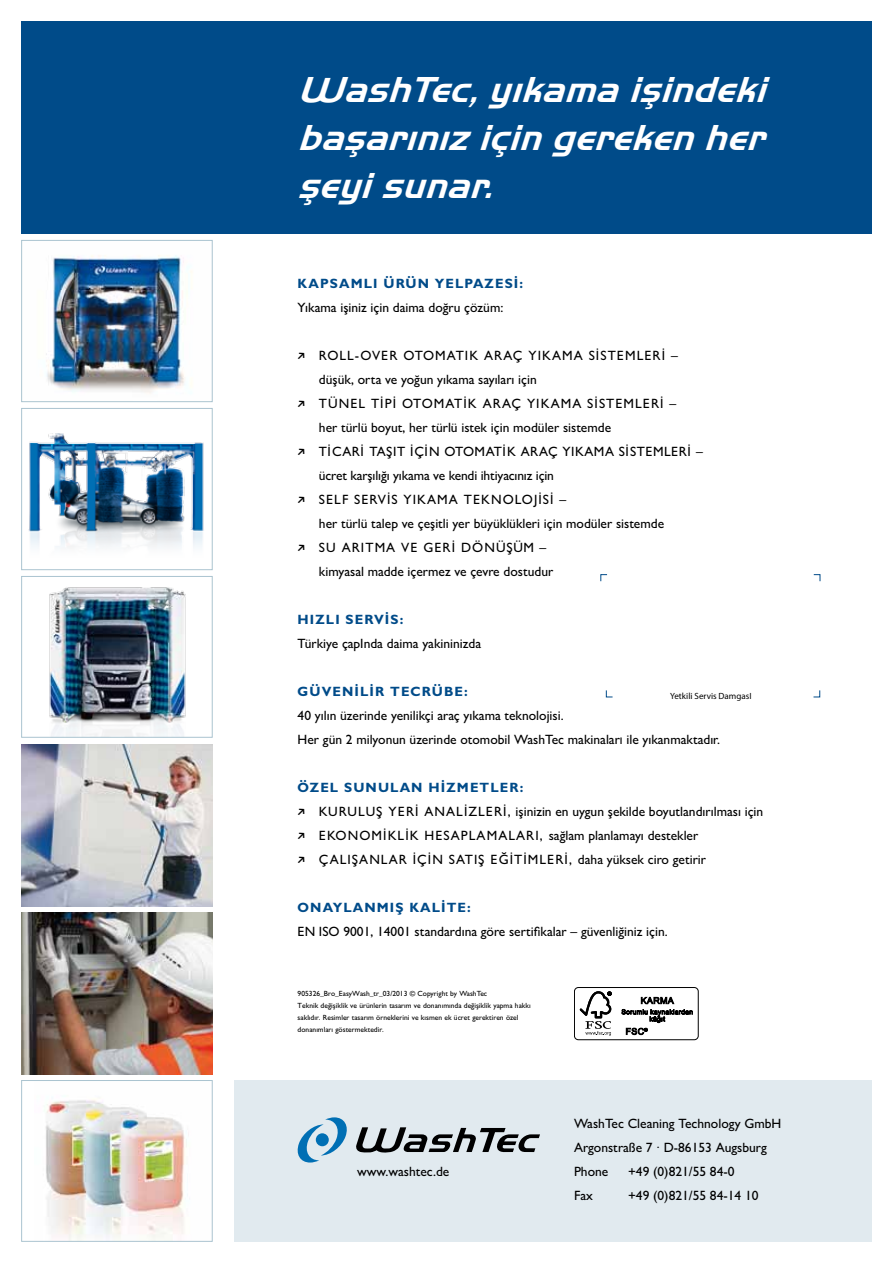
<style>
.page{position:relative;width:893px;height:1263px;background:#fff}
.page>*{position:absolute;margin:0;border:0;box-sizing:border-box;transform-origin:0 0}
.t1{font:37.5px/48px "Wash Tec Gothic TR";letter-spacing:.01em;color:#fff;text-align:justify}
.t2{font:500 13.5px/24px "Gill Sans MT Pro";letter-spacing:.04em;color:#000}
.t3{font:500 13.5px/23.9px "Gill Sans MT Pro";color:#000}
.t4{font:500 13.5px/24px "Gill Sans MT Pro";letter-spacing:.08em;color:#000}
.t5{font:700 13.5px "Gill Sans MT Pro";letter-spacing:.08em;color:#004b89}
.t6{font:9px "Myriad Pro";color:#000}
.t7{font:500 7.5px/12px "Gill Sans MT Pro";color:#000}
</style>
<div class="page">
<div style="left:21px;top:21px;width:851px;height:213px;background:#004b89"></div>
<div style="left:234px;top:1080px;width:638px;height:162px;background:#e1eaef"></div>
<svg style="left:356px;top:1127px;width:184px;height:26px"></svg>
<svg style="left:297px;top:1117px;width:50px;height:45px"></svg>
<svg style="left:600px;top:574px;width:8px;height:8px"></svg>
<svg style="left:813px;top:574px;width:8px;height:8px"></svg>
<svg style="left:606px;top:690px;width:7px;height:8px"></svg>
<svg style="left:813px;top:690px;width:7px;height:8px"></svg>
<img style="left:45px;top:1099px;width:142px;height:141px">
<div style="left:21px;top:1080px;width:192px;height:162px;border:1px solid #abc4d0"></div>
<img style="left:28px;top:433px;width:176px;height:103px">
<img style="left:46px;top:255px;width:146px;height:138px">
<div style="left:21px;top:240px;width:192px;height:162px;border:1px solid #abc4d0"></div>
<img style="left:21px;top:744px;width:192px;height:162px">
<div style="left:21px;top:408px;width:192px;height:162px;border:1px solid #abc4d0"></div>
<img style="left:21px;top:912px;width:192px;height:162px">
<img style="left:49px;top:587px;width:137px;height:149px">
<div style="left:21px;top:576px;width:192px;height:162px;border:1px solid #abc4d0"></div>
<div style="left:574px;top:987px;width:125px;height:53px;border:1px solid #000;border-radius:4px"></div>
<svg style="left:580px;top:991px;width:32px;height:44px"></svg>
<svg style="left:621px;top:996px;width:72px;height:39px"></svg>
<div style="left:649px;top:1026px;width:43px;height:10px;background:#fff"></div>
<h1 class="t1" style="left:298px;top:65px;width:469px">WashTec, yıkama işindeki başarınız için gereken her şeyi sunar.</h1>
<p class="t5" style="left:298px;top:275px;width:227px">KAPSAMLI ÜRÜN YELPAZESİ:</p>
<p class="t3" style="left:298px;top:295px;width:207px">Yıkama işiniz için daima doğru çözüm:</p>
<p class="t2" style="left:319px;top:343px;width:386px">Roll-Over otomatik araç yı kama sİste mlerİ – düşük, orta ve yoğun yıkama sayıları için<br>Tünel tİpİ otomatİk araç yı kama sİste mlerİ –<br>her türlü boyut, her türlü istek için modüler sistemde<br>Tİcarİ taşıt İçİn otomatİk araç yı kama sİste mlerİ – ücret karşılığı yıkama ve kendi ihtiyacınız için<br>Self Servİs yı kama teknolojİsİ –<br>her türlü talep ve çeşitli yer büyüklükleri için modüler sistemde<br>Su ARITMA VE GERİ DÖNÜşÜM –<br>kimyasal madde içermez ve çevre dostudur</p>
<p class="t5" style="left:298px;top:611px;width:107px">HIZLI SERVİS:</p>
<p class="t3" style="left:298px;top:631px;width:185px">Türkiye çapInda daima yakininizda</p>
<p class="t5" style="left:298px;top:683px;width:172px">GÜVENİLİR TECRÜBE:</p>
<p class="t3" style="left:298px;top:703px;width:424px">40 yılın üzerinde yenilikçi araç yıkama teknolojisi.<br>Her gün 2 milyonun üzerinde otomobil WashTec makinalarI ile yıkanmaktadır.</p>
<p class="t5" style="left:298px;top:779px;width:227px">ÖZEL SUNULAN H İZMETLER:</p>
<p class="t3" style="left:319px;top:799px;width:80px">Kuruluş yer</p>
<p class="t6" style="left:670px;top:691px;width:83px">Yetkili Servis DamgasI</p>
<p class="t4" style="left:319px;top:799px;width:446px;text-indent:96px">İ analİzler İ, işinizin en uygun şekilde boyutlandırılması için<br>Ekonomİklİk he saplamaları , sağlam planlamayı destekler<br>Çalışanlar İçİn satı ş eğİt İmlerİ, daha yüksek ciro getirir</p>
<p class="t5" style="left:298px;top:899px;width:175px">ONAYLANMIŞ KALİTE:</p>
<p class="t3" style="left:298px;top:919px;width:29px">EN ISO</p>
<p class="t3" style="left:343px;top:919px;width:326px">9001, 14001 standardına göre sertifikalar – güvenliğiniz için.</p>
<p class="t7" style="left:298px;top:987px;width:235px">905326_Bro_EasyWash_tr_03/2013 © Copyright by WashTec<br>Teknik değişiklik ve ürünlerin tasarım ve donanımında değişiklik yapma hakkı saklıdır. Resimler tasarım örneklerini ve kısmen ek ücret gerektiren özel donanımları göstermektedir.</p>
<p class="t3" style="left:357px;top:1159px;width:94px">www.washtec.de</p>
<p class="t3" style="left:574px;top:1112px;width:209px">WashTec Cleaning Technology GmbH<br>Argonstraße 7 · D-86153 Augsburg<br>Phone</p>
<p class="t3" style="left:628px;top:1159px;width:108px">+49 (0)821/55 84-0</p>
<p class="t3" style="left:574px;top:1183px;width:20px">Fax</p>
<p class="t3" style="left:628px;top:1183px;width:132px">+49 (0)821/55 84-14 10</p>
</div>
